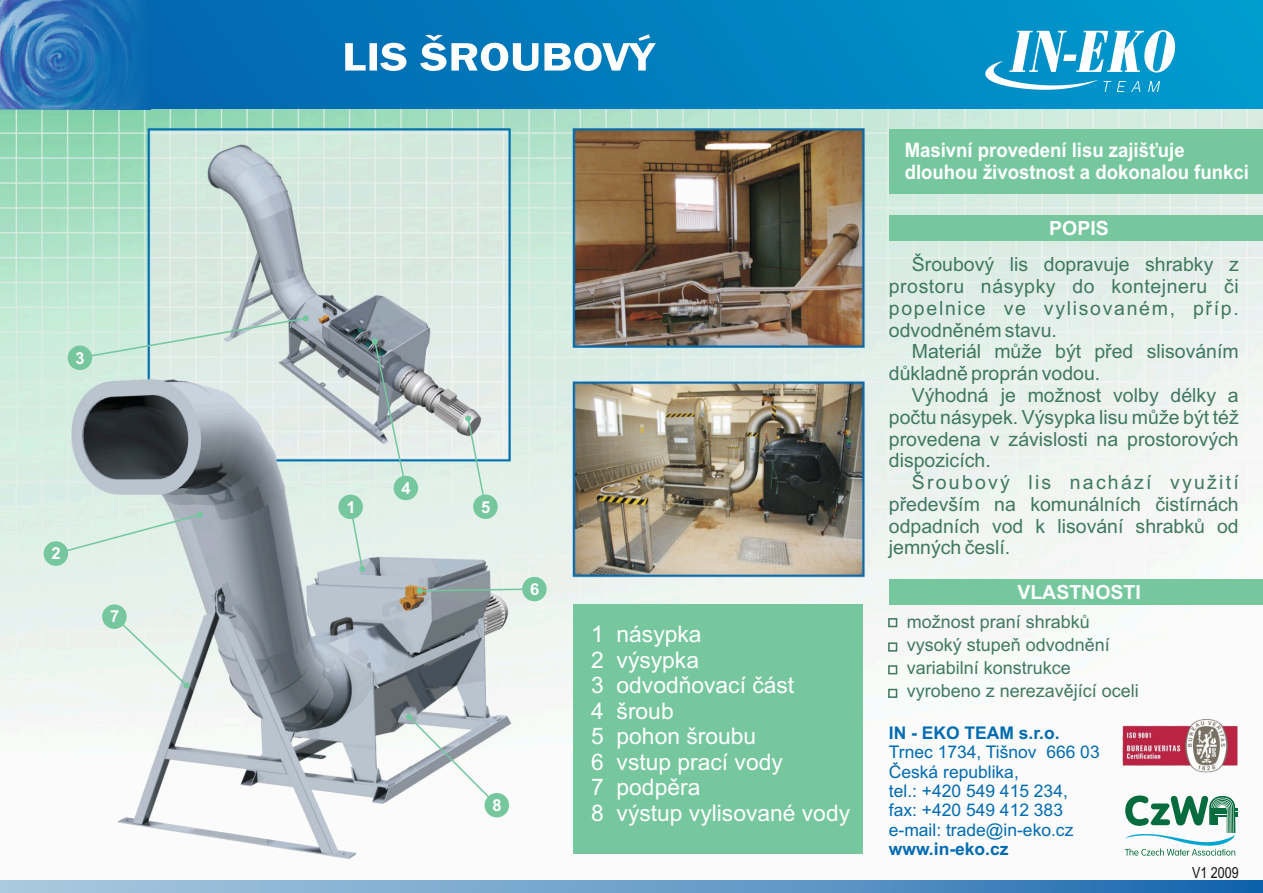
<style>
.page{position:relative;width:1263px;height:893px;background:#fff}
.page>*{position:absolute;margin:0;border:0;box-sizing:border-box;transform-origin:0 0}
.t1{font:22.8px/25.5px "Arial";color:#fff}
.t2{font:700 19.95px/22.4px "Arial";color:#fff;scale:.93 1}
.t3{font:19.5px/21.8px "Arial";color:#407860;text-align:justify}
.t4{font:700 19.5px "Arial";color:#fff}
.t5{font:18px "Arial";color:#407860}
.t6{font:17.4px/19.5px "Arial";color:#006bb1}
.t7{font:700 17.4px "Arial";color:#006bb1}
.t8{font:700 16.5px "Arial";color:#fff}
.t9{font:15.3px "Arial Narrow";color:#121515}
</style>
<div class="page">
<img style="left:0;top:109px;width:1263px;height:750px">
<svg style="left:0;top:0;width:1263px;height:109px;background:#067ebd"></svg>
<svg style="left:985px;top:30px;width:190px;height:62px"></svg>
<img style="left:1123px;top:719px;width:114px;height:53px">
<svg style="left:1125px;top:795px;width:112px;height:61px"></svg>
<svg style="left:345px;top:34px;width:311px;height:37px"></svg>
<div style="left:889px;top:130px;width:374px;height:64px;background:#76c79e"></div>
<div style="left:889px;top:216px;width:374px;height:25px;background:#76c79e"></div>
<div style="left:889px;top:579px;width:374px;height:25px;background:#76c79e"></div>
<div style="left:888px;top:665px;width:9px;height:9px;border:1px solid #40765e"></div>
<div style="left:888px;top:642px;width:9px;height:10px;border:1px solid #40765e"></div>
<div style="left:888px;top:618px;width:9px;height:9px;border:1px solid #40765e"></div>
<div style="left:888px;top:689px;width:9px;height:9px;border:1px solid #40765e"></div>
<div style="left:574px;top:604px;width:289px;height:249px;background:#76c79e"></div>
<svg style="left:0;top:880px;width:1263px;height:13px;background:#689dc9"></svg>
<svg style="left:56px;top:512px;width:147px;height:42px;background:#d4e5de"></svg>
<svg style="left:80px;top:315px;width:229px;height:44px;background:#c9dfd6"></svg>
<svg style="left:350px;top:507px;width:15px;height:65px"></svg>
<svg style="left:114px;top:616px;width:76px;height:72px"></svg>
<svg style="left:417px;top:588px;width:106px;height:6px"></svg>
<svg style="left:406px;top:714px;width:91px;height:92px"></svg>
<svg style="left:372px;top:338px;width:35px;height:150px;background:#a7b5b8"></svg>
<svg style="left:465px;top:415px;width:21px;height:92px;background:#cbddd7"></svg>
<div style="left:44px;top:541px;width:24px;height:25px;background:#76c79e;border-radius:50%"></div>
<div style="left:68px;top:346px;width:24px;height:24px;background:#76c79e;border-radius:50%"></div>
<div style="left:338px;top:495px;width:25px;height:24px;background:#76c79e;border-radius:50%"></div>
<div style="left:102px;top:604px;width:25px;height:25px;background:#76c79e;border-radius:50%"></div>
<div style="left:522px;top:577px;width:25px;height:24px;background:#76c79e;border-radius:50%"></div>
<div style="left:485px;top:793px;width:24px;height:24px;background:#76c79e;border-radius:50%"></div>
<div style="left:394px;top:476px;width:24px;height:24px;background:#76c79e;border-radius:50%"></div>
<div style="left:473px;top:494px;width:25px;height:25px;background:#76c79e;border-radius:50%"></div>
<p class="t8" style="left:76px;top:352px;width:11px">3</p>
<p class="t8" style="left:52px;top:547px;width:11px">2</p>
<p class="t8" style="left:110px;top:610px;width:11px">7</p>
<p class="t8" style="left:346px;top:501px;width:11px">1</p>
<p class="t8" style="left:402px;top:482px;width:11px">4</p>
<p class="t8" style="left:481px;top:500px;width:11px">5</p>
<p class="t8" style="left:530px;top:583px;width:11px">6</p>
<p class="t8" style="left:492px;top:799px;width:11px">8</p>
<p class="t1" style="left:591px;top:624px;width:260px">1 násypka<br>2 výsypka<br>3 odvodňovací část<br>4 šroub<br>5 pohon šroubu<br>6 vstup prací vody<br>7 podpěra<br>8 výstup vylisované vody</p>
<p class="t2" style="left:905px;top:140px;width:372px">Masivní provedení lisu zajišťuje dlouhou živostnost a dokonalou funkci</p>
<p class="t4" style="left:1049px;top:221px;width:61px">POPIS</p>
<p class="t3" style="left:889px;top:255px;width:351px;text-indent:23px">Šroubový lis dopravuje shrabky z prostoru násypky do kontejneru či popelnice ve vylisovaném, příp. odvodněném stavu.</p>
<p class="t3" style="left:889px;top:342px;width:351px;text-indent:23px">Materiál může být před slisováním důkladně proprán vodou.</p>
<p class="t3" style="left:889px;top:386px;width:351px;text-indent:23px">Výhodná je možnost volby délky a počtu násypek. Výsypka lisu může být též provedena v závislosti na prostorových dispozicích.</p>
<p class="t3" style="left:889px;top:473px;width:351px;text-indent:23px">Šroubový lis nachází využití především na komunálních čistírnách odpadních vod k lisování shrabků od jemných česlí.</p>
<p class="t4" style="left:1017px;top:584px;width:125px">VLASTNOSTI</p>
<p class="t5" style="left:907px;top:615px;width:185px">možnost praní shrabků</p>
<p class="t5" style="left:907px;top:638px;width:205px">vysoký stupeň odvodnění</p>
<p class="t5" style="left:907px;top:684px;width:234px">vyrobeno z nerezavějící oceli</p>
<p class="t5" style="left:907px;top:660px;width:166px">variabilní konstrukce</p>
<p class="t7" style="left:889px;top:726px;width:172px">IN - EKO TEAM s.r.o.</p>
<p class="t6" style="left:889px;top:744px;width:212px">Trnec 1734, Tišnov 666 03<br>Česká republika,<br>tel.: +420 549 415 234, fax: +420 549 412 383 e-mail: trade@in-eko.cz</p>
<p class="t7" style="left:889px;top:843px;width:121px">www.in-eko.cz</p>
<p class="t9" style="left:1192px;top:867px;width:48px">V1 2009</p>
</div>
